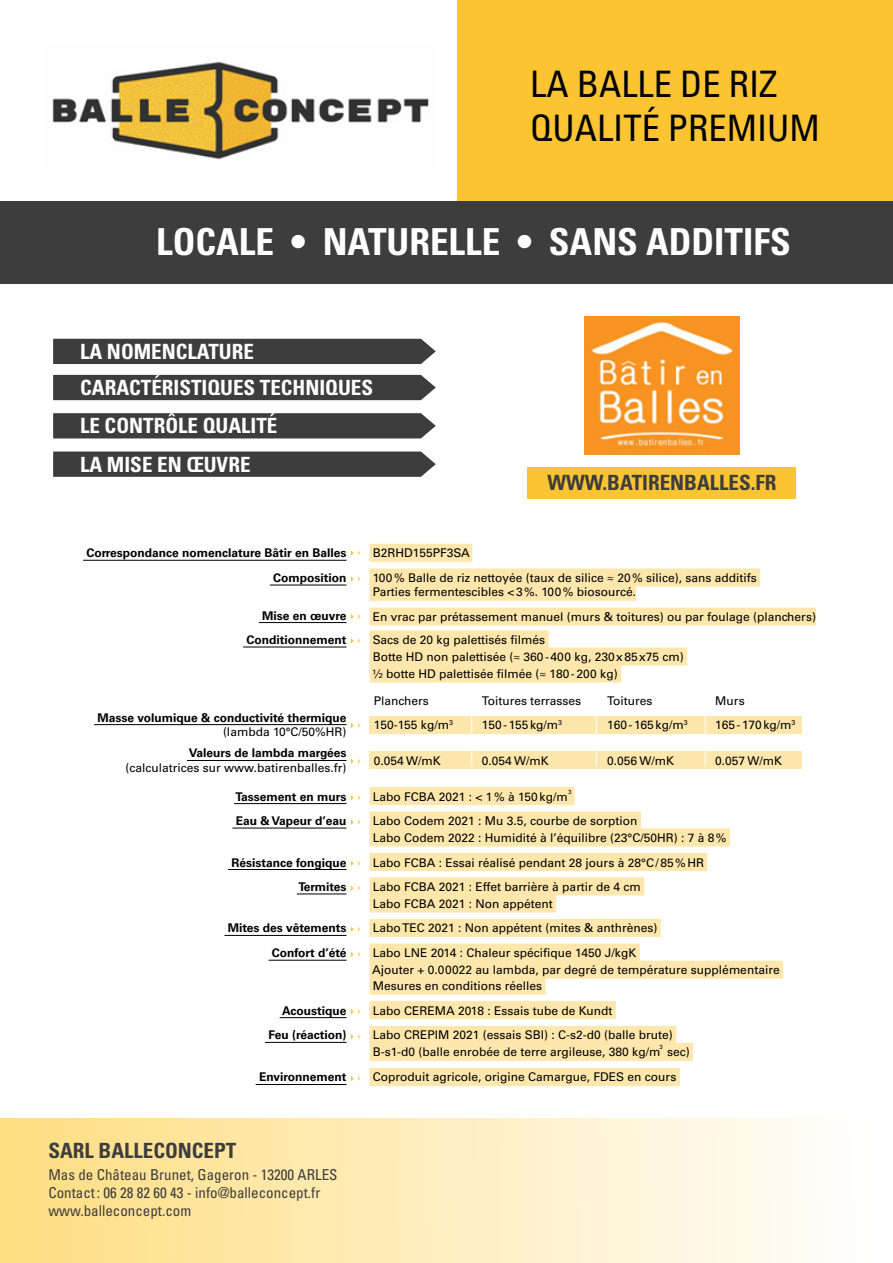
<style>
.page{position:relative;width:893px;height:1263px;background:#fff}
.page>*{position:absolute;margin:0;border:0;box-sizing:border-box;transform-origin:0 0}
.t1{font:700 condensed 37.2px "Univers LT Std";color:#fff}
.t2{font:condensed 36.45px/43.8px "Univers LT Std";color:#000}
.t3{font:700 condensed 21px/38.2px "Univers LT Std";color:#fff}
.t4{font:700 condensed 21px "Univers LT Std";color:#3d3d3d}
.t5{font:condensed 15px/18px "Univers LT Std";color:#3d3d3d}
.t6{font:12px/17px "Univers LT Std";color:#000}
.t7{font:700 12px "Univers LT Std";color:#000}
.t8{font:6px "Univers LT Std";color:#000}
</style>
<div class="page">
<div style="left:0;top:1118px;width:893px;height:145px;background:linear-gradient(to right,#ffde81,#fff)"></div>
<div style="left:458px;top:0;width:435px;height:201px;background:#fcc430"></div>
<img style="left:52px;top:62px;width:377px;height:98px">
<div style="left:0;top:201px;width:893px;height:83px;background:#3d3d3d"></div>
<div style="left:527px;top:467px;width:269px;height:32px;background:#fcc430"></div>
<img style="left:584px;top:317px;width:155px;height:138px">
<div style="left:53px;top:375px;width:383px;height:25px;background:#3d3d3d"></div>
<div style="left:53px;top:339px;width:383px;height:25px;background:#3d3d3d"></div>
<div style="left:53px;top:413px;width:383px;height:25px;background:#3d3d3d"></div>
<svg style="left:53px;top:451px;width:383px;height:26px;background:#464646"></svg>
<div style="left:369px;top:751px;width:432px;height:18px;background:#fee7ac"></div>
<div style="left:369px;top:716px;width:432px;height:18px;background:#fee7ac"></div>
<hr style="left:83px;top:560px;width:263px;height:1px;background:#000">
<div style="left:369px;top:544px;width:103px;height:18px;background:#fee7ac"></div>
<hr style="left:270px;top:585px;width:76px;height:1px;background:#000">
<div style="left:369px;top:568px;width:391px;height:18px;background:#fee7ac"></div>
<div style="left:369px;top:583px;width:267px;height:18px;background:#fee7ac"></div>
<hr style="left:243px;top:647px;width:103px;height:1px;background:#000">
<div style="left:369px;top:630px;width:180px;height:18px;background:#fee7ac"></div>
<div style="left:369px;top:647px;width:318px;height:18px;background:#fee7ac"></div>
<div style="left:369px;top:664px;width:252px;height:18px;background:#fee7ac"></div>
<hr style="left:94px;top:724px;width:252px;height:1px;background:#000">
<hr style="left:187px;top:760px;width:159px;height:1px;background:#000">
<hr style="left:234px;top:803px;width:112px;height:1px;background:#000">
<div style="left:369px;top:787px;width:205px;height:18px;background:#fee7ac"></div>
<hr style="left:232px;top:828px;width:114px;height:1px;background:#000">
<div style="left:369px;top:811px;width:272px;height:18px;background:#fee7ac"></div>
<div style="left:369px;top:828px;width:361px;height:18px;background:#fee7ac"></div>
<hr style="left:228px;top:869px;width:118px;height:1px;background:#000">
<div style="left:369px;top:853px;width:338px;height:18px;background:#fee7ac"></div>
<hr style="left:297px;top:894px;width:49px;height:1px;background:#000">
<div style="left:369px;top:877px;width:275px;height:18px;background:#fee7ac"></div>
<div style="left:369px;top:894px;width:187px;height:18px;background:#fee7ac"></div>
<hr style="left:225px;top:935px;width:121px;height:1px;background:#000">
<div style="left:369px;top:919px;width:292px;height:18px;background:#fee7ac"></div>
<hr style="left:269px;top:960px;width:77px;height:1px;background:#000">
<div style="left:369px;top:944px;width:271px;height:18px;background:#fee7ac"></div>
<div style="left:369px;top:961px;width:414px;height:18px;background:#fee7ac"></div>
<div style="left:369px;top:977px;width:177px;height:18px;background:#fee7ac"></div>
<hr style="left:280px;top:1017px;width:66px;height:1px;background:#000">
<div style="left:369px;top:1001px;width:247px;height:18px;background:#fee7ac"></div>
<hr style="left:265px;top:1042px;width:81px;height:1px;background:#000">
<div style="left:369px;top:1026px;width:307px;height:18px;background:#fee7ac"></div>
<div style="left:369px;top:1043px;width:324px;height:18px;background:#fee7ac"></div>
<hr style="left:256px;top:1084px;width:90px;height:1px;background:#000">
<div style="left:369px;top:1068px;width:311px;height:18px;background:#fee7ac"></div>
<hr style="left:259px;top:622px;width:87px;height:1px;background:#000">
<div style="left:369px;top:608px;width:447px;height:18px;background:#fee7ac"></div>
<svg style="left:351px;top:550px;width:10px;height:6px"></svg>
<svg style="left:351px;top:576px;width:10px;height:6px"></svg>
<svg style="left:351px;top:614px;width:10px;height:5px"></svg>
<svg style="left:351px;top:638px;width:10px;height:5px"></svg>
<svg style="left:351px;top:723px;width:10px;height:5px"></svg>
<svg style="left:351px;top:759px;width:10px;height:5px"></svg>
<svg style="left:351px;top:795px;width:10px;height:5px"></svg>
<svg style="left:351px;top:819px;width:10px;height:6px"></svg>
<svg style="left:351px;top:861px;width:10px;height:5px"></svg>
<svg style="left:351px;top:885px;width:10px;height:6px"></svg>
<svg style="left:351px;top:927px;width:10px;height:5px"></svg>
<svg style="left:351px;top:952px;width:10px;height:5px"></svg>
<svg style="left:351px;top:1009px;width:10px;height:5px"></svg>
<svg style="left:351px;top:1034px;width:10px;height:5px"></svg>
<svg style="left:351px;top:1076px;width:10px;height:5px"></svg>
<hr style="left:471px;top:696px;width:1px;height:70px;background:#fff">
<hr style="left:596px;top:696px;width:1px;height:70px;background:#fff">
<hr style="left:705px;top:696px;width:1px;height:70px;background:#fff">
<h2 class="t2" style="left:530px;top:62px;width:291px">LA BALLE DE RIZ<br>QUALITÉ PREMIUM</h2>
<h1 class="t1" style="left:156px;top:219px;width:636px">LOCALE • NATURELLE • SANS ADDITIFS</h1>
<h3 class="t3" style="left:80px;top:332px;width:175px">LA NOMENCLATURE</h3>
<h3 class="t3" style="left:80px;top:368px;width:294px">CARACTÉRISTIQUES TECHNIQUES</h3>
<h3 class="t3" style="left:80px;top:407px;width:199px">LE CONTRÔLE QUALITÉ<br>LA MISE EN ŒUVRE</h3>
<h3 class="t4" style="left:547px;top:470px;width:230px">WWW.BATIRENBALLES.FR</h3>
<p class="t7" style="left:86px;top:546px;width:262px">Correspondance nomenclature Bâtir en Balles</p>
<p class="t6" style="left:373px;top:545px;width:98px">B2RHD155PF3SA</p>
<p class="t7" style="left:273px;top:571px;width:75px">Composition</p>
<p class="t6" style="left:373px;top:571px;width:386px;line-height:14.4px">100% Balle de riz nettoyée (taux de silice ≈ 20% silice), sans additifs<br>Parties fermentescibles &lt;3%. 100% biosourcé.</p>
<p class="t7" style="left:246px;top:633px;width:102px">Conditionnement</p>
<p class="t6" style="left:373px;top:631px;width:313px">Sacs de 20 kg palettisés filmés<br>Botte HD non palettisée (≈ 360-400 kg, 230x85x75 cm) ½ botte HD palettisée filmée (≈ 180-200 kg)</p>
<p class="t7" style="left:97px;top:710px;width:251px">Masse volumique &amp; conductivité thermique</p>
<p class="t6" style="left:223px;top:723px;width:125px">(lambda 10°C/50%HR)</p>
<p class="t7" style="left:189px;top:746px;width:159px">Valeurs de lambda margées</p>
<p class="t6" style="left:125px;top:759px;width:223px">(calculatrices sur www.batirenballes.fr)</p>
<p class="t7" style="left:262px;top:608px;width:86px">Mise en œuvre</p>
<p class="t6" style="left:373px;top:608px;width:445px">En vrac par prétassement manuel (murs &amp; toitures) ou par foulage (planchers)</p>
<p class="t6" style="left:482px;top:688px;width:101px;line-height:24.2px">Toitures terrasses<br>150-155kg/m<sup>3</sup></p>
<p class="t6" style="left:482px;top:752px;width:68px">0.054 W/mK</p>
<p class="t6" style="left:374px;top:688px;width:81px;line-height:24.2px">Planchers<br>150-155 kg/m<sup>3</sup></p>
<p class="t6" style="left:374px;top:752px;width:68px">0.054 W/mK</p>
<p class="t6" style="left:607px;top:688px;width:82px;line-height:24.2px">Toitures<br>160-165kg/m<sup>3</sup></p>
<p class="t6" style="left:607px;top:752px;width:68px">0.056 W/mK</p>
<p class="t6" style="left:715px;top:688px;width:82px;line-height:24.2px">Murs<br>165-170kg/m<sup>3</sup></p>
<p class="t6" style="left:715px;top:752px;width:68px">0.057 W/mK</p>
<p class="t8" style="left:568px;top:789px;width:5px">3</p>
<p class="t7" style="left:236px;top:789px;width:112px">Tassement en murs</p>
<p class="t6" style="left:373px;top:788px;width:196px">Labo FCBA 2021 : &lt; 1% à 150kg/m</p>
<p class="t7" style="left:236px;top:814px;width:112px">Eau &amp; Vapeur d’eau</p>
<p class="t6" style="left:373px;top:812px;width:355px">Labo Codem 2021 : Mu 3.5, courbe de sorption<br>Labo Codem 2022 : Humidité à l’équilibre (23°C/50HR) : 7 à 8%</p>
<p class="t7" style="left:231px;top:855px;width:117px">Résistance fongique</p>
<p class="t6" style="left:373px;top:854px;width:333px">Labo FCBA : Essai réalisé pendant 28 jours à 28°C/85%HR</p>
<p class="t7" style="left:298px;top:880px;width:50px">Termites</p>
<p class="t6" style="left:373px;top:878px;width:269px">Labo FCBA 2021 : Effet barrière à partir de 4 cm<br>Labo FCBA 2021 : Non appétent</p>
<p class="t7" style="left:228px;top:921px;width:120px">Mites des vêtements</p>
<p class="t6" style="left:373px;top:920px;width:286px">Labo TEC 2021 : Non appétent (mites &amp; anthrènes)</p>
<p class="t7" style="left:272px;top:946px;width:76px">Confort d’été</p>
<p class="t6" style="left:372px;top:945px;width:409px;line-height:16.5px">Labo LNE 2014 : Chaleur spécifique 1450 J/kgK<br>Ajouter + 0.00022 au lambda, par degré de température supplémentaire<br>Mesures en conditions réelles</p>
<p class="t7" style="left:282px;top:1003px;width:66px">Acoustique</p>
<p class="t6" style="left:373px;top:1002px;width:241px">Labo CEREMA 2018 : Essais tube de Kundt</p>
<p class="t7" style="left:268px;top:1028px;width:80px">Feu (réaction)</p>
<p class="t6" style="left:373px;top:1027px;width:318px">Labo CREPIM 2021 (essais SBI) : C-s2-d0 (balle brute)<br>B-s1-d0 (balle enrobée de terre argileuse, 380 kg/m sec)</p>
<p class="t7" style="left:259px;top:1070px;width:89px">Environnement</p>
<p class="t6" style="left:373px;top:1069px;width:305px">Coproduit agricole, origine Camargue, FDES en cours</p>
<p class="t8" style="left:659px;top:1044px;width:5px">3</p>
<h3 class="t4" style="left:48px;top:1137px;width:189px">SARL BALLECONCEPT</h3>
<p class="t5" style="left:48px;top:1165px;width:291px">Mas de Château Brunet, Gageron - 13200 ARLES<br>Contact: 06 28 82 60 43 - info@balleconcept.fr www.balleconcept.com</p>
</div>
